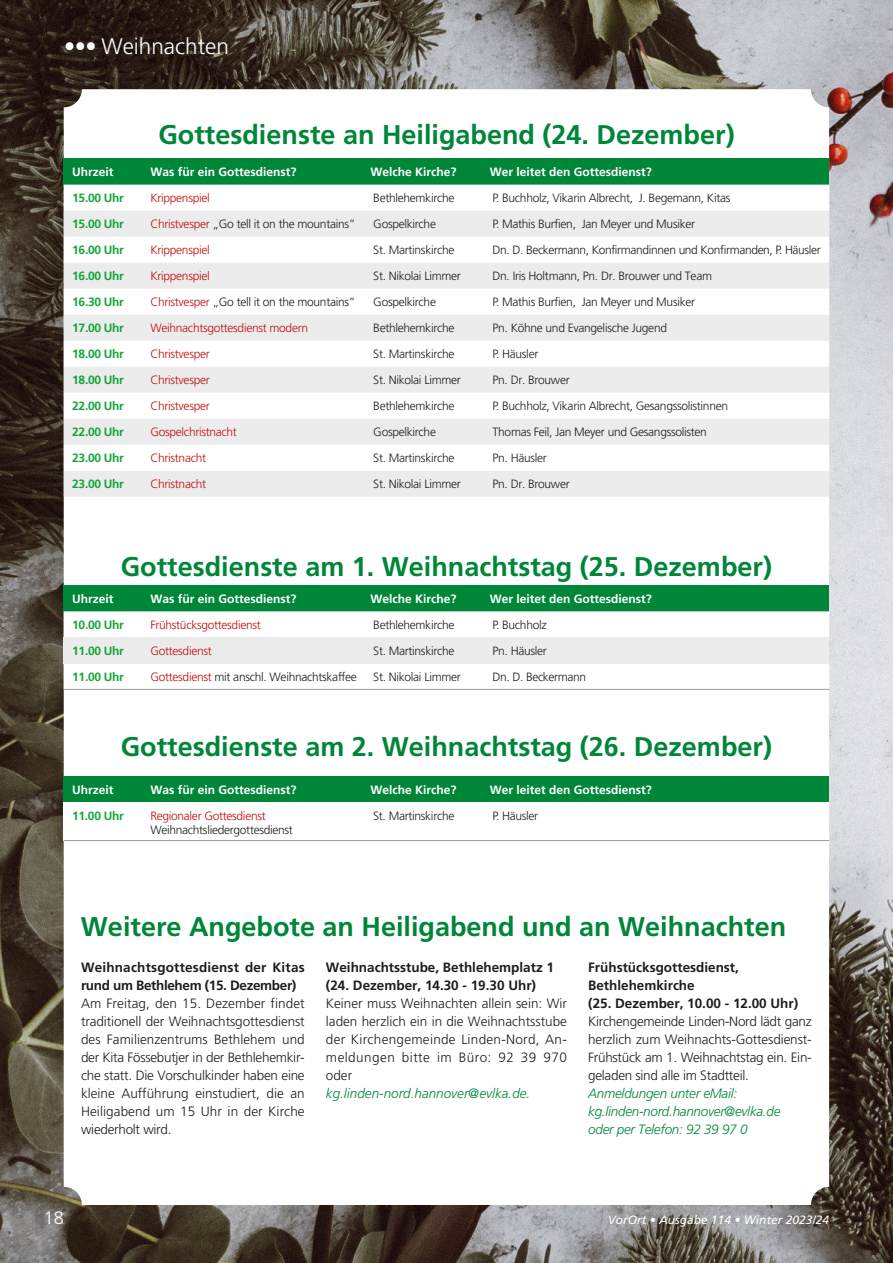
<style>
.page{position:relative;width:893px;height:1263px;background:#fff}
.page>*{position:absolute;margin:0;border:0;box-sizing:border-box;transform-origin:0 0}
.t1{font:27px "Frutiger LT 65 Bd";color:#008639}
.t2{font:22.5px "Frutiger LT 45 Lt";color:#fff}
.t3{font:18px "Frutiger LT 45 Lt";color:#fff}
.t4{font:13.5px/18px "Frutiger LT 45 Lt";color:#1d1d1b;text-align:justify}
.t5{font:13.5px/18px "Frutiger LT 65 Bd";color:#1d1d1b}
.t6{font:13.5px/18px "Frutiger LT 46 Lt It";letter-spacing:-.02em;color:#008639}
.t7{font:13.5px "Frutiger LT 46 Lt It";color:#008639}
.t8{font:12px "Frutiger LT 45 Lt";letter-spacing:-.025em;color:#1d1d1b}
.t9{font:12px "Frutiger LT 65 Bd";color:#fff}
.t10{font:12px "Frutiger LT 45 Lt";letter-spacing:-.025em;color:#c00d0d}
.t11{font:12px "Frutiger LT 65 Bd";letter-spacing:-.025em;color:#13a538}
.t12{font:12px "Frutiger LT 56 It";color:#fff}
.s1{font-family:"Frutiger LT 46 Lt It"}
.s2{color:#c00d0d}
</style>
<div class="page">
<img style="left:0;top:0;width:893px;height:1263px">
<div style="left:64px;top:89px;width:765px;height:1116px;background:#fff;border-radius:18px"></div>
<div style="left:64px;top:159px;width:765px;height:26px;background:#008639"></div>
<svg style="left:64px;top:211px;width:765px;height:286px;fill:#ececec"></svg>
<div style="left:64px;top:585px;width:765px;height:26px;background:#008639"></div>
<svg style="left:64px;top:611px;width:765px;height:53px"></svg>
<div style="left:64px;top:637px;width:765px;height:26px;background:#ececec"></div>
<hr style="left:64px;top:689px;width:765px;height:1px;background:#9c9b9b">
<div style="left:64px;top:776px;width:765px;height:26px;background:#008639"></div>
<hr style="left:64px;top:840px;width:765px;height:1px;background:#9c9b9b">
<h2 class="t2" style="left:64px;top:34px;width:167px"><span class="s1">•••</span> Weihnachten</h2>
<h1 class="t1" style="left:158px;top:119px;width:578px">Gottesdienste an Heiligabend (24. Dezember)</h1>
<p class="t9" style="left:72px;top:165px;width:43px">Uhrzeit</p>
<p class="t9" style="left:150px;top:165px;width:148px">Was für ein Gottesdienst?</p>
<p class="t9" style="left:371px;top:165px;width:88px">Welche Kirche?</p>
<p class="t9" style="left:490px;top:165px;width:164px">Wer leitet den Gottesdienst?</p>
<p class="t11" style="left:72px;top:191px;width:53px">15.00 Uhr</p>
<p class="t10" style="left:150px;top:191px;width:61px">Krippenspiel</p>
<p class="t8" style="left:373px;top:191px;width:83px">Bethlehemkirche</p>
<p class="t8" style="left:493px;top:191px;width:239px">P. Buchholz, Vikarin Albrecht, J. Begemann, Kitas</p>
<p class="t11" style="left:72px;top:217px;width:53px">15.00 Uhr</p>
<p class="t8" style="left:150px;top:217px;width:207px"><span class="s2">Christvesper</span> „Go tell it on the mountains”</p>
<p class="t8" style="left:373px;top:217px;width:64px">Gospelkirche</p>
<p class="t8" style="left:493px;top:217px;width:204px">P. Mathis Burfien, Jan Meyer und Musiker</p>
<p class="t11" style="left:72px;top:243px;width:53px">16.00 Uhr</p>
<p class="t10" style="left:150px;top:243px;width:61px">Krippenspiel</p>
<p class="t8" style="left:373px;top:243px;width:83px">St. Martinskirche</p>
<p class="t8" style="left:493px;top:243px;width:330px">Dn. D. Beckermann, Konfirmandinnen und Konfirmanden, P. Häusler</p>
<p class="t11" style="left:72px;top:269px;width:53px">16.00 Uhr</p>
<p class="t10" style="left:150px;top:269px;width:61px">Krippenspiel</p>
<p class="t8" style="left:373px;top:269px;width:89px">St. Nikolai Limmer</p>
<p class="t8" style="left:493px;top:269px;width:221px">Dn. Iris Holtmann, Pn. Dr. Brouwer und Team</p>
<p class="t11" style="left:72px;top:295px;width:53px">16.30 Uhr</p>
<p class="t8" style="left:150px;top:295px;width:207px"><span class="s2">Christvesper</span> „Go tell it on the mountains”</p>
<p class="t8" style="left:373px;top:295px;width:64px">Gospelkirche</p>
<p class="t8" style="left:493px;top:295px;width:204px">P. Mathis Burfien, Jan Meyer und Musiker</p>
<p class="t11" style="left:72px;top:321px;width:53px">17.00 Uhr</p>
<p class="t10" style="left:150px;top:321px;width:159px">Weihnachtsgottesdienst modern</p>
<p class="t8" style="left:373px;top:321px;width:83px">Bethlehemkirche</p>
<p class="t8" style="left:493px;top:321px;width:176px">Pn. Köhne und Evangelische Jugend</p>
<p class="t11" style="left:72px;top:347px;width:53px">18.00 Uhr</p>
<p class="t10" style="left:150px;top:347px;width:61px">Christvesper</p>
<p class="t8" style="left:373px;top:347px;width:83px">St. Martinskirche</p>
<p class="t8" style="left:493px;top:347px;width:47px">P. Häusler</p>
<p class="t11" style="left:72px;top:373px;width:53px">18.00 Uhr</p>
<p class="t10" style="left:150px;top:373px;width:61px">Christvesper</p>
<p class="t8" style="left:373px;top:373px;width:89px">St. Nikolai Limmer</p>
<p class="t8" style="left:493px;top:373px;width:79px">Pn. Dr. Brouwer</p>
<p class="t11" style="left:72px;top:399px;width:53px">22.00 Uhr</p>
<p class="t10" style="left:150px;top:399px;width:61px">Christvesper</p>
<p class="t8" style="left:373px;top:399px;width:83px">Bethlehemkirche</p>
<p class="t8" style="left:493px;top:399px;width:237px">P. Buchholz, Vikarin Albrecht, Gesangssolistinnen</p>
<p class="t11" style="left:72px;top:425px;width:53px">22.00 Uhr</p>
<p class="t10" style="left:150px;top:425px;width:88px">Gospelchristnacht</p>
<p class="t8" style="left:373px;top:425px;width:64px">Gospelkirche</p>
<p class="t8" style="left:493px;top:425px;width:216px">Thomas Feil, Jan Meyer und Gesangssolisten</p>
<p class="t11" style="left:72px;top:451px;width:53px">23.00 Uhr</p>
<p class="t10" style="left:150px;top:451px;width:57px">Christnacht</p>
<p class="t8" style="left:373px;top:451px;width:83px">St. Martinskirche</p>
<p class="t8" style="left:493px;top:451px;width:56px">Pn. Häusler</p>
<p class="t11" style="left:72px;top:477px;width:53px">23.00 Uhr</p>
<p class="t10" style="left:150px;top:477px;width:57px">Christnacht</p>
<p class="t8" style="left:373px;top:477px;width:89px">St. Nikolai Limmer</p>
<p class="t8" style="left:493px;top:477px;width:79px">Pn. Dr. Brouwer</p>
<h1 class="t1" style="left:121px;top:551px;width:653px">Gottesdienste am 1. Weihnachtstag (25. Dezember)</h1>
<p class="t9" style="left:72px;top:592px;width:43px">Uhrzeit</p>
<p class="t9" style="left:150px;top:592px;width:148px">Was für ein Gottesdienst?</p>
<p class="t9" style="left:371px;top:592px;width:88px">Welche Kirche?</p>
<p class="t9" style="left:490px;top:592px;width:164px">Wer leitet den Gottesdienst?</p>
<p class="t11" style="left:72px;top:618px;width:53px">10.00 Uhr</p>
<p class="t10" style="left:150px;top:618px;width:112px">Frühstücksgottesdienst</p>
<p class="t8" style="left:373px;top:618px;width:83px">Bethlehemkirche</p>
<p class="t8" style="left:493px;top:618px;width:56px">P. Buchholz</p>
<p class="t11" style="left:72px;top:644px;width:53px">11.00 Uhr</p>
<p class="t10" style="left:150px;top:644px;width:63px">Gottesdienst</p>
<p class="t8" style="left:373px;top:644px;width:83px">St. Martinskirche</p>
<p class="t8" style="left:493px;top:644px;width:56px">Pn. Häusler</p>
<p class="t11" style="left:72px;top:670px;width:53px">11.00 Uhr</p>
<p class="t8" style="left:150px;top:670px;width:208px"><span class="s2">Gottesdienst</span> mit anschl. Weihnachtskaffee</p>
<p class="t8" style="left:373px;top:670px;width:89px">St. Nikolai Limmer</p>
<p class="t8" style="left:493px;top:670px;width:95px">Dn. D. Beckermann</p>
<h1 class="t1" style="left:121px;top:731px;width:653px">Gottesdienste am 2. Weihnachtstag (26. Dezember)</h1>
<p class="t9" style="left:72px;top:782px;width:43px">Uhrzeit</p>
<p class="t9" style="left:150px;top:782px;width:148px">Was für ein Gottesdienst?</p>
<p class="t9" style="left:370px;top:782px;width:88px">Welche Kirche?</p>
<p class="t9" style="left:490px;top:782px;width:164px">Wer leitet den Gottesdienst?</p>
<p class="t11" style="left:72px;top:808px;width:53px">11.00 Uhr</p>
<p class="t10" style="left:150px;top:809px;width:117px">Regionaler Gottesdienst</p>
<p class="t8" style="left:150px;top:823px;width:144px">Weihnachtsliedergottesdienst</p>
<p class="t8" style="left:373px;top:809px;width:83px">St. Martinskirche</p>
<p class="t8" style="left:492px;top:809px;width:47px">P. Häusler</p>
<h1 class="t1" style="left:81px;top:911px;width:707px">Weitere Angebote an Heiligabend und an Weihnachten</h1>
<p class="t5" style="left:81px;top:958px;width:225px">Weihnachtsgottesdienst der Kitas rund um Bethlehem (15. Dezember)</p>
<p class="t4" style="left:81px;top:995px;width:225px">Am Freitag, den 15. Dezember findet traditionell der Weihnachtsgottesdienst des Familienzentrums Bethlehem und der Kita Fössebutjer in der Bethlehemkir&shy;che statt. Die Vorschulkinder haben eine kleine Aufführung einstudiert, die an Heiligabend um 15 Uhr in der Kirche wiederholt wird.</p>
<p class="t5" style="left:326px;top:958px;width:230px">Weihnachtsstube, Bethlehemplatz 1 (24. Dezember, 14.30 - 19.30 Uhr)</p>
<p class="t4" style="left:326px;top:995px;width:242px">Keiner muss Weihnachten allein sein: Wir laden herzlich ein in die Weihnachtsstube der Kirchengemeinde Linden-Nord, An&shy;meldungen bitte im Büro: 92 39 970 oder</p>
<p class="t7" style="left:326px;top:1086px;width:206px">kg.linden-nord.hannover@evlka.de.</p>
<p class="t5" style="left:588px;top:958px;width:212px">Frühstücksgottesdienst,<br>Bethlehemkirche<br>(25. Dezember, 10.00 - 12.00 Uhr)</p>
<p class="t4" style="left:588px;top:1013px;width:225px">Kirchengemeinde Linden-Nord lädt ganz herzlich zum Weihnachts-Gottesdienst-Frühstück am 1. Weihnachtstag ein. Ein&shy;geladen sind alle im Stadtteil.</p>
<p class="t6" style="left:588px;top:1084px;width:194px">Anmeldungen unter eMail: kg.linden-nord.hannover@evlka.de oder per Telefon: 92 39 97 0</p>
<h3 class="t3" style="left:44px;top:1208px;width:22px">18</h3>
<p class="t12" style="left:608px;top:1213px;width:223px">VorOrt • Ausgabe 114 • Winter 2023/24</p>
</div>
